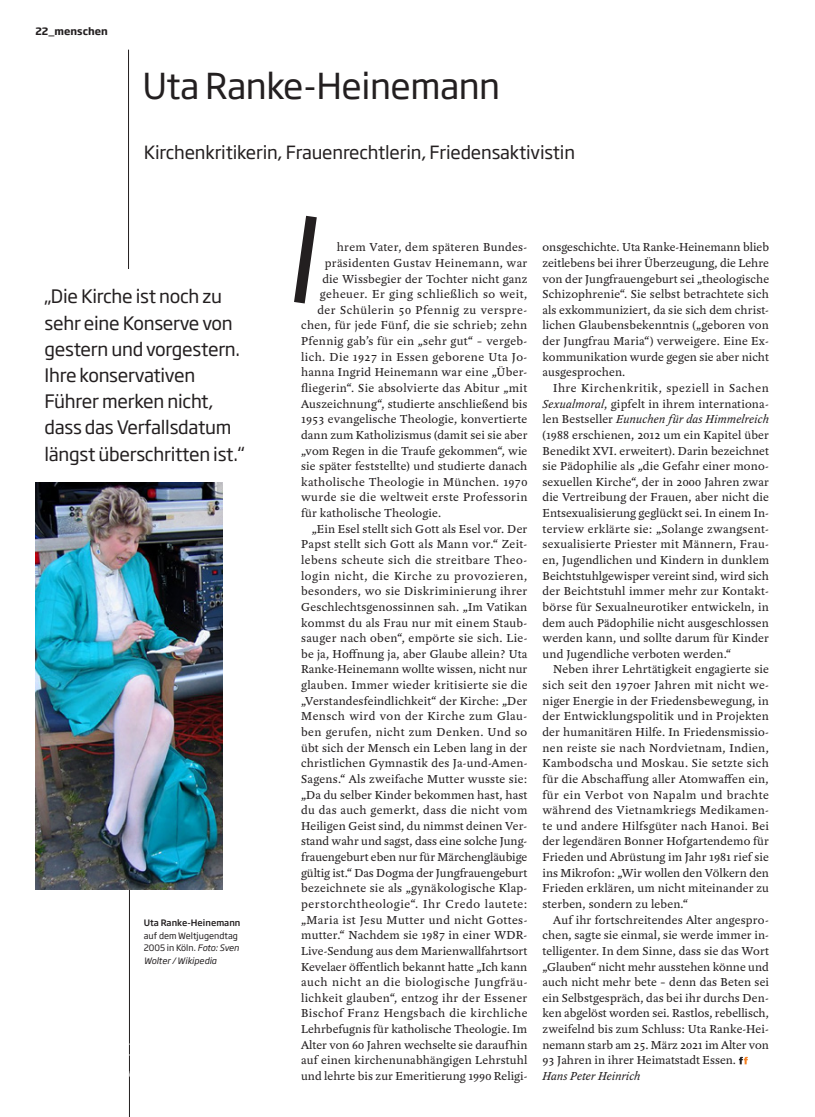
<style>
.page{position:relative;width:815px;height:1117px;background:#fff}
.page>*{position:absolute;margin:0;border:0;box-sizing:border-box;transform-origin:0 0}
.t1{font:35.25px "Soho Gothic Std";letter-spacing:-.015em;color:#231f20}
.t2{font:18.38px/26.2px "Soho Gothic Std";letter-spacing:-.015em;color:#231f20}
.t3{font:18px "Soho Gothic Std";letter-spacing:-.01em;color:#231f20}
.t4{font:12.5px/15.6px "Yoga OT";letter-spacing:.015em;color:#231f20;text-align:justify}
.t5{font:12.5px "Yoga OT";letter-spacing:.04em;color:#231f20}
.t6{font:12.5px "Yoga OT";letter-spacing:.035em;color:#231f20}
.t7{font:12.5px "Yoga OT";letter-spacing:.045em;color:#231f20}
.t8{font:12.5px "Yoga OT";letter-spacing:.05em;color:#231f20}
.t9{font:italic 12.5px "Yoga OT";color:#231f20}
.t10{font:700 10px "Soho Gothic Std";color:#231f20}
.t11{font:8.75px/12.5px "Soho Gothic Std";color:#231f20}
.t12{font:500 8.75px "Soho Gothic Std";color:#231f20}
.s1{font-style:italic}
</style>
<div class="page">
<hr style="left:129px;top:504px;width:1px;height:612px;background:#231f20">
<hr style="left:128px;top:50px;width:1px;height:464px;background:#231f20">
<svg style="left:739px;top:1056px;width:9px;height:8px"></svg>
<img style="left:35px;top:482px;width:188px;height:407px">
<div style="left:35px;top:269px;width:237px;height:213px;background:#fff"></div>
<p class="t10" style="left:35px;top:24px;width:74px">22_menschen</p>
<h1 class="t1" style="left:142px;top:64px;width:359px">Uta Ranke-Heinemann</h1>
<h3 class="t3" style="left:144px;top:141px;width:433px">Kirchenkritikerin, Frauenrechtlerin, Friedensaktivistin</h3>
<h2 class="t2" style="left:45px;top:284px;width:201px">„Die Kirche ist noch zu sehr eine Konserve von gestern und vorgestern.<br>Ihre konservativen<br>Führer merken nicht, dass das Verfallsdatum längst überschritten ist.“</h2>
<p class="t12" style="left:144px;top:917px;width:98px">Uta Ranke-Heinemann</p>
<p class="t11" style="left:144px;top:929px;width:97px">auf dem Weltjugendtag<br>2005 in Köln. <span class="s1">Foto: Sven<br>Wolter / Wikipedia</span></p>
<p class="t4" style="left:337px;top:239px;width:192px">hrem Vater, dem späteren Bundes-</p>
<p class="t4" style="left:325px;top:255px;width:204px">präsidenten Gustav Heinemann, war</p>
<p class="t4" style="left:322px;top:271px;width:207px">die Wissbegier der Tochter nicht ganz</p>
<p class="t5" style="left:320px;top:287px;width:209px">geheuer. Er ging schließlich so weit,</p>
<p class="t5" style="left:317px;top:303px;width:211px">der Schülerin 50 Pfennig zu verspre-</p>
<p class="t4" style="left:301px;top:318px;width:228px">chen, für jede Fünf, die sie schrieb; zehn</p>
<p class="t4" style="left:301px;top:333px;width:228px">Pfennig gab’s für ein „sehr gut“ – vergeb-</p>
<p class="t6" style="left:301px;top:350px;width:228px">lich. Die 1927 in Essen geborene Uta Jo-</p>
<p class="t4" style="left:301px;top:364px;width:228px">hanna Ingrid Heinemann war eine „Über-</p>
<p class="t4" style="left:301px;top:380px;width:228px">fliegerin“. Sie absolvierte das Abitur „mit</p>
<p class="t4" style="left:301px;top:396px;width:228px">Auszeichnung“, studierte anschließend bis</p>
<p class="t4" style="left:301px;top:411px;width:228px">1953 evangelische Theologie, konvertierte</p>
<p class="t4" style="left:301px;top:427px;width:228px">dann zum Katholizismus (damit sei sie aber</p>
<p class="t4" style="left:301px;top:443px;width:228px">„vom Regen in die Traufe gekommen“, wie</p>
<p class="t4" style="left:301px;top:458px;width:228px">sie später feststellte) und studierte danach</p>
<p class="t4" style="left:301px;top:474px;width:228px">katholische Theologie in München. 1970</p>
<p class="t6" style="left:301px;top:490px;width:228px">wurde sie die weltweit erste Professorin</p>
<p class="t4" style="left:301px;top:505px;width:142px">für katholische Theologie.</p>
<p class="t4" style="left:312px;top:521px;width:217px">„Ein Esel stellt sich Gott als Esel vor. Der</p>
<p class="t4" style="left:301px;top:536px;width:228px">Papst stellt sich Gott als Mann vor.“ Zeit-</p>
<p class="t5" style="left:301px;top:553px;width:228px">lebens scheute sich die streitbare Theo-</p>
<p class="t7" style="left:301px;top:569px;width:228px">login nicht, die Kirche zu provozieren,</p>
<p class="t4" style="left:301px;top:583px;width:228px">besonders, wo sie Diskriminierung ihrer</p>
<p class="t4" style="left:301px;top:599px;width:228px">Geschlechtsgenossinnen sah. „Im Vatikan</p>
<p class="t4" style="left:301px;top:614px;width:228px">kommst du als Frau nur mit einem Staub-</p>
<p class="t4" style="left:301px;top:630px;width:228px">sauger nach oben“, empörte sie sich. Lie-</p>
<p class="t4" style="left:301px;top:646px;width:228px">be ja, Hoffnung ja, aber Glaube allein? Uta</p>
<p class="t4" style="left:301px;top:661px;width:228px">Ranke-Heinemann wollte wissen, nicht nur</p>
<p class="t4" style="left:301px;top:677px;width:228px">glauben. Immer wieder kritisierte sie die</p>
<p class="t4" style="left:301px;top:693px;width:228px">„Verstandesfeindlichkeit“ der Kirche: „Der</p>
<p class="t5" style="left:301px;top:709px;width:228px">Mensch wird von der Kirche zum Glau-</p>
<p class="t6" style="left:301px;top:725px;width:228px">ben gerufen, nicht zum Denken. Und so</p>
<p class="t4" style="left:301px;top:739px;width:228px">übt sich der Mensch ein Leben lang in der</p>
<p class="t4" style="left:301px;top:755px;width:228px">christlichen Gymnastik des Ja-und-Amen-</p>
<p class="t4" style="left:301px;top:771px;width:228px">Sagens.“ Als zweifache Mutter wusste sie:</p>
<p class="t4" style="left:301px;top:786px;width:228px">„Da du selber Kinder bekommen hast, hast</p>
<p class="t4" style="left:301px;top:802px;width:228px">du das auch gemerkt, dass die nicht vom</p>
<p class="t4" style="left:301px;top:818px;width:228px">Heiligen Geist sind, du nimmst deinen Ver-</p>
<p class="t4" style="left:301px;top:833px;width:228px">stand wahr und sagst, dass eine solche Jung-</p>
<p class="t4" style="left:301px;top:849px;width:228px">frauengeburt eben nur für Märchengläubige</p>
<p class="t4" style="left:301px;top:864px;width:228px">gültig ist.“ Das Dogma der Jungfrauengeburt</p>
<p class="t4" style="left:301px;top:880px;width:228px">bezeichnete sie als „gynäkologische Klap-</p>
<p class="t8" style="left:301px;top:897px;width:228px">perstorchtheologie“. Ihr Credo lautete:</p>
<p class="t6" style="left:301px;top:912px;width:228px">„Maria ist Jesu Mutter und nicht Gottes-</p>
<p class="t4" style="left:301px;top:927px;width:228px">mutter.“ Nachdem sie 1987 in einer WDR-</p>
<p class="t4" style="left:301px;top:943px;width:228px">Live-Sendung aus dem Marienwallfahrtsort</p>
<p class="t4" style="left:301px;top:958px;width:228px">Kevelaer öffentlich bekannt hatte „Ich kann</p>
<p class="t7" style="left:301px;top:975px;width:228px">auch nicht an die biologische Jungfräu-</p>
<p class="t4" style="left:301px;top:989px;width:228px">lichkeit glauben“, entzog ihr der Essener</p>
<p class="t5" style="left:301px;top:1006px;width:228px">Bischof Franz Hengsbach die kirchliche</p>
<p class="t4" style="left:301px;top:1021px;width:228px">Lehrbefugnis für katholische Theologie. Im</p>
<p class="t4" style="left:301px;top:1036px;width:228px">Alter von 60 Jahren wechselte sie daraufhin</p>
<p class="t4" style="left:301px;top:1052px;width:228px">auf einen kirchenunabhängigen Lehrstuhl</p>
<p class="t4" style="left:301px;top:1068px;width:228px">und lehrte bis zur Emeritierung 1990 Religi-</p>
<p class="t4" style="left:543px;top:239px;width:228px">onsgeschichte. Uta Ranke-Heinemann blieb zeitlebens bei ihrer Überzeugung, die Lehre von der Jungfrauengeburt sei „theologische Schizophrenie“. Sie selbst betrachtete sich als exkommuniziert, da sie sich dem christ&shy;lichen Glaubensbekenntnis („geboren von der Jungfrau Maria“) verweigere. Eine Ex&shy;kommunikation wurde gegen sie aber nicht ausgesprochen.</p>
<p class="t4" style="left:543px;top:380px;width:228px;text-indent:11px">Ihre Kirchenkritik, speziell in Sachen <span class="s1">Sexualmoral</span>, gipfelt in ihrem internationa&shy;len Bestseller <span class="s1">Eunuchen für das Himmelreich </span>(1988 erschienen, 2012 um ein Kapitel über Benedikt XVI. erweitert). Darin bezeichnet sie Pädophilie als „die Gefahr einer mono&shy;sexuellen Kirche“, der in 2000 Jahren zwar die Vertreibung der Frauen, aber nicht die Entsexualisierung geglückt sei. In einem In&shy;terview erklärte sie: „Solange zwangsent&shy;sexualisierte Priester mit Männern, Frau&shy;en, Jugendlichen und Kindern in dunklem Beichtstuhlgewisper vereint sind, wird sich der Beichtstuhl immer mehr zur Kontakt&shy;börse für Sexualneurotiker entwickeln, in dem auch Pädophilie nicht ausgeschlossen werden kann, und sollte darum für Kinder und Jugendliche verboten werden.“</p>
<p class="t4" style="left:543px;top:661px;width:228px;text-indent:11px">Neben ihrer Lehrtätigkeit engagierte sie sich seit den 1970er Jahren mit nicht we&shy;niger Energie in der Friedensbewegung, in der Entwicklungspolitik und in Projekten der humanitären Hilfe. In Friedensmissio&shy;nen reiste sie nach Nordvietnam, Indien, Kambodscha und Moskau. Sie setzte sich für die Abschaffung aller Atomwaffen ein, für ein Verbot von Napalm und brachte während des Vietnamkriegs Medikamen&shy;te und andere Hilfsgüter nach Hanoi. Bei der legendären Bonner Hofgartendemo für Frieden und Abrüstung im Jahr 1981 rief sie ins Mikrofon: „Wir wollen den Völkern den Frieden erklären, um nicht miteinander zu sterben, sondern zu leben.“</p>
<p class="t4" style="left:542px;top:911px;width:228px;text-indent:11px">Auf ihr fortschreitendes Alter angespro&shy;chen, sagte sie einmal, sie werde immer in&shy;telligenter. In dem Sinne, dass sie das Wort „Glauben“ nicht mehr ausstehen könne und auch nicht mehr bete – denn das Beten sei ein Selbstgespräch, das bei ihr durchs Den&shy;ken abgelöst worden sei. Rastlos, rebellisch, zweifelnd bis zum Schluss: Uta Ranke-Hei&shy;nemann starb am 25. März 2021 im Alter von 93 Jahren in ihrer Heimatstadt Essen.</p>
<p class="t9" style="left:542px;top:1069px;width:99px">Hans Peter Heinrich</p>
</div>
